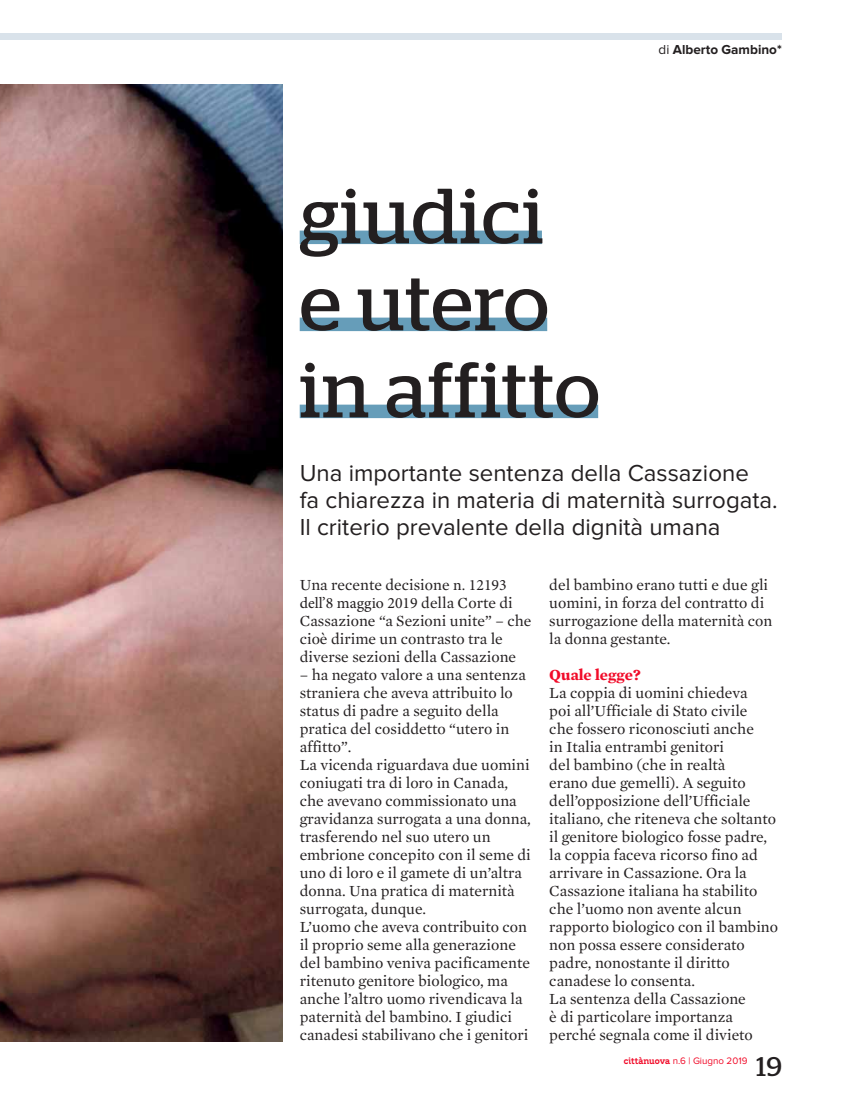
<style>
.page{position:relative;width:849px;height:1104px;background:#fff}
.page>*{position:absolute;margin:0;border:0;box-sizing:border-box;transform-origin:0 0}
.t1{font:78px/87px "Stag";letter-spacing:.015em;color:#231f20}
.t2{font:27px "Stag";color:#231f20}
.t3{font:24px/27px "Proxima Nova";color:#231f20}
.t4{font:15.75px/18px "Mercury Text G1 Roman";color:#231f20}
.t5{font:15.75px "Minion Pro";color:#231f20}
.t6{font:700 15.75px "Mercury Text G1";color:#f10b29}
.t7{font:700 13.5px "Proxima Nova";color:#231f20}
.t8{font:9.75px "Proxima Nova";color:#f10b29}
.s1{font-weight:400}
.s2{font-family:"Minion Pro"}
.s3{font-family:"Mercury Text G1 Roman"}
.s4{font-family:"Elderfield";font-weight:700}
</style>
<div class="page">
<div style="left:0;top:33px;width:781px;height:6px;background:#d9e2ea"></div>
<div style="left:300px;top:231px;width:242px;height:13px;background:#669db9"></div>
<div style="left:300px;top:318px;width:247px;height:13px;background:#669db9"></div>
<div style="left:300px;top:405px;width:298px;height:13px;background:#669db9"></div>
<img style="left:0;top:84px;width:283px;height:957px">
<h1 class="t1" style="left:300px;top:181px;width:301px">giudici e utero in affitto</h1>
<p class="t7" style="left:658px;top:46px;width:125px"><span class="s1">di</span> Alberto Gambino*</p>
<h3 class="t3" style="left:300px;top:462px;width:479px">Una importante sentenza della Cassazione<br>fa chiarezza in materia di maternità surrogata.<br>Il criterio prevalente della dignità umana</h3>
<p class="t4" style="left:300px;top:576px;width:208px">Una recente decisione <span class="s2">n. 12193</span></p>
<p class="t5" style="left:300px;top:596px;width:215px">dell’8 maggio 2019 <span class="s3">della Corte di</span></p>
<p class="t4" style="left:300px;top:612px;width:233px">Cassazione “a Sezioni unite” – che cioè dirime un contrasto tra le diverse sezioni della Cassazione</p>
<p class="t4" style="left:300px;top:666px;width:233px">– ha negato valore a una sentenza straniera che aveva attribuito lo status di padre a seguito della pratica del cosiddetto “utero in affitto”.<br>La vicenda riguardava due uomini coniugati tra di loro in Canada, che avevano commissionato una gravidanza surrogata a una donna, trasferendo nel suo utero un embrione concepito con il seme di uno di loro e il gamete di un’altra donna. Una pratica di maternità surrogata, dunque.<br>L’uomo che aveva contribuito con il proprio seme alla generazione del bambino veniva pacificamente ritenuto genitore biologico, ma anche l’altro uomo rivendicava la paternità del bambino. I giudici canadesi stabilivano che i genitori</p>
<p class="t4" style="left:549px;top:576px;width:225px">del bambino erano tutti e due gli uomini, in forza del contratto di surrogazione della maternità con la donna gestante.</p>
<p class="t6" style="left:549px;top:666px;width:93px">Quale legge?</p>
<p class="t4" style="left:549px;top:684px;width:230px">La coppia di uomini chiedeva<br>poi all’Ufficiale di Stato civile<br>che fossero riconosciuti anche<br>in Italia entrambi genitori<br>del bambino (che in realtà<br>erano due gemelli). A seguito dell’opposizione dell’Ufficiale italiano, che riteneva che soltanto il genitore biologico fosse padre, la coppia faceva ricorso fino ad arrivare in Cassazione. Ora la<br>Cassazione italiana ha stabilito che l’uomo non avente alcun rapporto biologico con il bambino non possa essere considerato padre, nonostante il diritto canadese lo consenta.<br>La sentenza della Cassazione<br>è di particolare importanza perché segnala come il divieto</p>
<p class="t8" style="left:624px;top:1058px;width:125px"><span class="s4">cittànuova</span> n.6 | Giugno 2019</p>
<h2 class="t2" style="left:756px;top:1056px;width:27px">19</h2>
</div>
